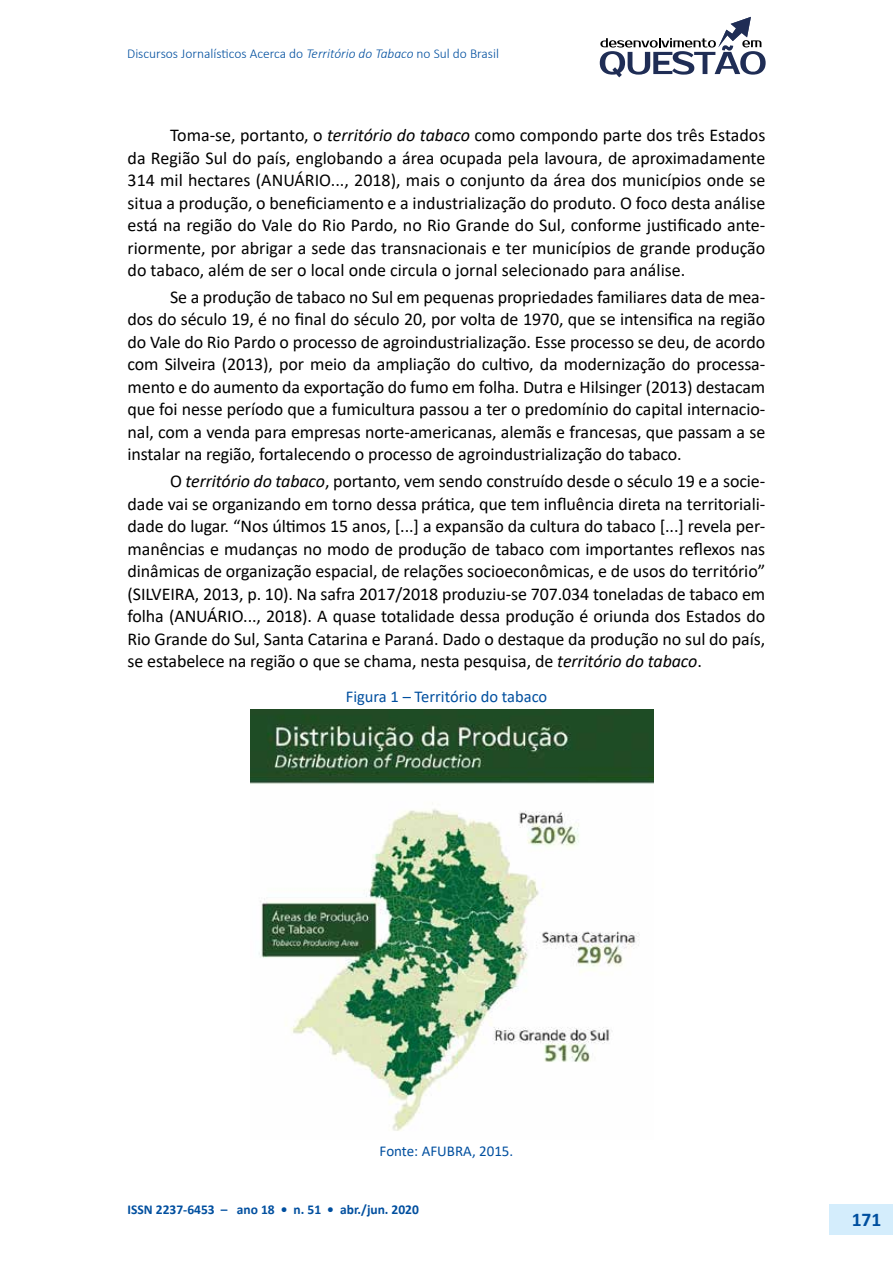
<style>
.page{position:relative;width:893px;height:1263px;background:#fff}
.page>*{position:absolute;margin:0;border:0;box-sizing:border-box;transform-origin:0 0}
.t1{font:700 19.5px "Calibri";color:#004f9f}
.t2{font:18px/22.5px "Calibri";letter-spacing:-.005em;color:#000;text-align:justify}
.t3{font:16.5px "Calibri";color:#004f9f}
.t4{font:15px "Calibri";color:#004f9f}
.t5{font:300 13.5px "Calibri";color:#004f9f}
.t6{font:700 13.5px "Calibri";color:#004f9f}
.s1{font-style:italic}
</style>
<div class="page">
<div style="left:829px;top:1204px;width:64px;height:30px;background:#d4edfc"></div>
<svg style="left:600px;top:17px;width:166px;height:60px"></svg>
<img style="left:251px;top:710px;width:403px;height:421px">
<p class="t5" style="left:127px;top:45px;width:373px">Discursos Jornalísticos Acerca do <span class="s1">Território do Tabaco</span> no Sul do Brasil</p>
<p class="t2" style="left:128px;top:123px;width:639px;text-indent:43px">Toma-se, portanto, o <span class="s1">território do tabaco</span> como compondo parte dos três Estados da Região Sul do país, englobando a área ocupada pela lavoura, de aproximadamente 314 mil hectares (ANUÁRIO..., 2018), mais o conjunto da área dos municípios onde se situa a produção, o beneficiamento e a industrialização do produto. O foco desta análise está na região do Vale do Rio Pardo, no Rio Grande do Sul, conforme justificado ante&shy;riormente, por abrigar a sede das transnacionais e ter municípios de grande produção do tabaco, além de ser o local onde circula o jornal selecionado para análise.</p>
<p class="t2" style="left:128px;top:285px;width:639px;text-indent:43px">Se a produção de tabaco no Sul em pequenas propriedades familiares data de mea&shy;dos do século 19, é no final do século 20, por volta de 1970, que se intensifica na região do Vale do Rio Pardo o processo de agroindustrialização. Esse processo se deu, de acordo com Silveira (2013), por meio da ampliação do cultivo, da modernização do processa&shy;mento e do aumento da exportação do fumo em folha. Dutra e Hilsinger (2013) destacam que foi nesse período que a fumicultura passou a ter o predomínio do capital internacio&shy;nal, com a venda para empresas norte-americanas, alemãs e francesas, que passam a se instalar na região, fortalecendo o processo de agroindustrialização do tabaco.</p>
<p class="t2" style="left:128px;top:469px;width:639px;text-indent:43px">O <span class="s1">território do tabaco</span>, portanto, vem sendo construído desde o século 19 e a socie&shy;dade vai se organizando em torno dessa prática, que tem influência direta na territoriali&shy;dade do lugar. “Nos últimos 15 anos, [...] a expansão da cultura do tabaco [...] revela per&shy;manências e mudanças no modo de produção de tabaco com importantes reflexos nas dinâmicas de organização espacial, de relações socioeconômicas, e de usos do território” (SILVEIRA, 2013, p. 10). Na safra 2017/2018 produziu-se 707.034 toneladas de tabaco em folha (ANUÁRIO..., 2018). A quase totalidade dessa produção é oriunda dos Estados do Rio Grande do Sul, Santa Catarina e Paraná. Dado o destaque da produção no sul do país, se estabelece na região o que se chama, nesta pesquisa, de <span class="s1">território do tabaco</span>.</p>
<p class="t3" style="left:346px;top:685px;width:203px">Figura 1 – Território do tabaco</p>
<p class="t4" style="left:380px;top:1140px;width:135px">Fonte: AFUBRA, 2015.</p>
<p class="t6" style="left:128px;top:1200px;width:293px">ISSN 2237-6453 – ano 18 • n. 51 • abr./jun. 2020</p>
<p class="t1" style="left:852px;top:1206px;width:31px">171</p>
</div>
